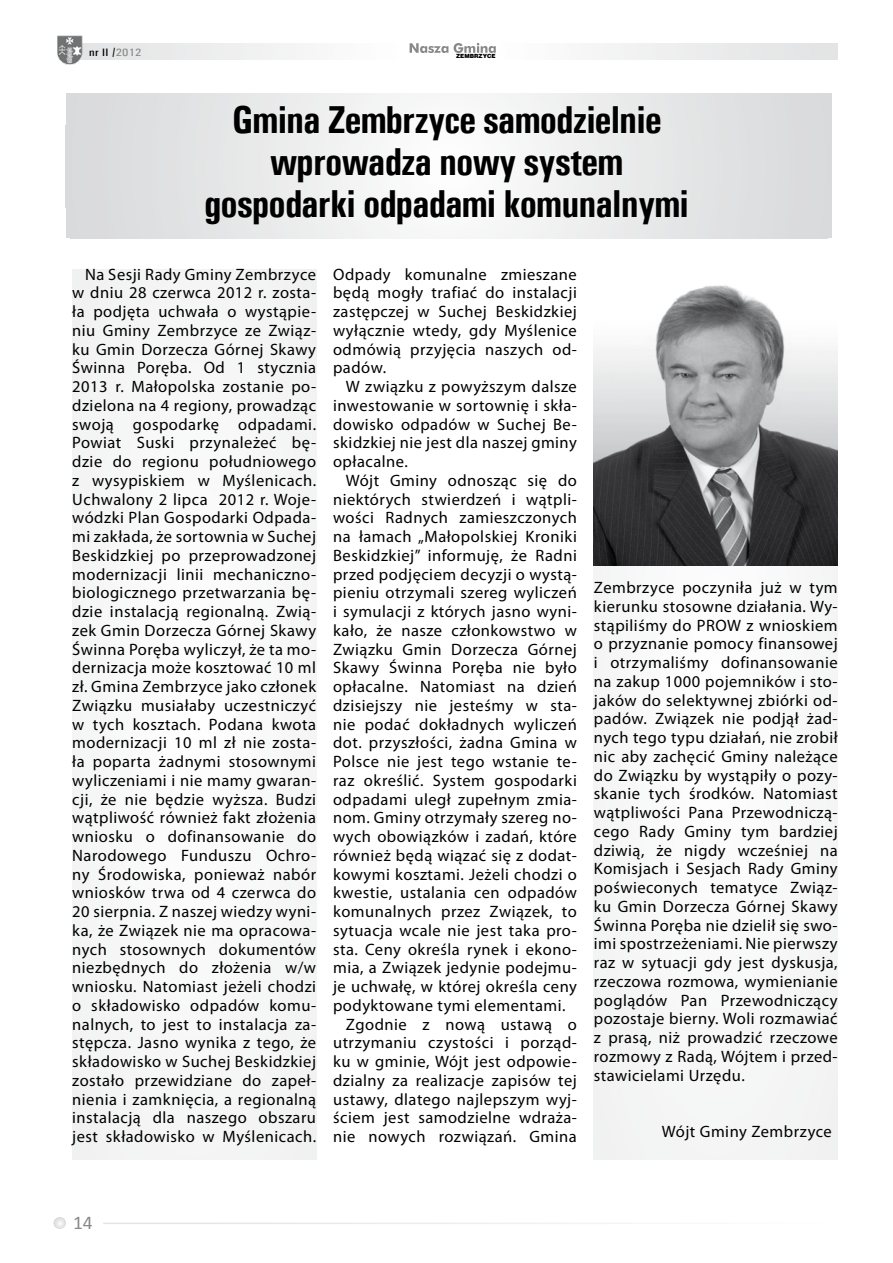
<style>
.page{position:relative;width:893px;height:1263px;background:#fff}
.page>*{position:absolute;margin:0;border:0;box-sizing:border-box;transform-origin:0 0}
.t1{font:700 condensed 39px/42px "Univers";letter-spacing:-.02em;color:#000;text-align:center}
.t2{font:19.5px "Calibri";color:#878889}
.t3{font:16.5px/18.8px "Myriad Pro";letter-spacing:.03em;color:#000;text-align:justify}
.t4{font:500 condensed 10.8px "Univers";letter-spacing:.02em;color:#000;scale:1.25 1}
.t5{font:900 5.7px "Switzerland";color:#000}
.s1{font-size:12px}
.s2{color:#878889}
</style>
<div class="page">
<svg style="left:53px;top:1217px;width:13px;height:12px"></svg>
<div style="left:496px;top:43px;width:342px;height:17px;background:linear-gradient(to right,#fefefe,#e1e2e2)"></div>
<div style="left:60px;top:43px;width:341px;height:17px;background:linear-gradient(to right,#e0e1e2,#fefefe)"></div>
<img style="left:57px;top:35px;width:27px;height:30px">
<div style="left:72px;top:269px;width:244px;height:890px;background:#f6f6f7"></div>
<div style="left:594px;top:269px;width:244px;height:890px;background:#f8f8f8"></div>
<svg style="left:410px;top:43px;width:86px;height:10px"></svg>
<svg style="left:66px;top:94px;width:765px;height:144px"></svg>
<img style="left:594px;top:285px;width:244px;height:281px">
<p class="t4" style="left:89px;top:46px;width:43px">nr ii <span class="s1">/</span><span class="s2">2012</span></p>
<p class="t5" style="left:456px;top:53px;width:41px">ZEMBRZYCE</p>
<h1 class="t1" style="left:204px;top:99px;width:486px">Gmina Zembrzyce samodzielnie wprowadza nowy system gospodarki odpadami komunalnymi</h1>
<p class="t3" style="left:72px;top:264px;width:245px;text-indent:13px">Na Sesji Rady Gminy Zembrzyce w dniu 28 czerwca 2012 r. zosta&shy;ła podjęta uchwała o wystąpie&shy;niu Gminy Zembrzyce ze Związ&shy;ku Gmin Dorzecza Górnej Skawy Świnna Poręba. Od 1 stycznia 2013 r. Małopolska zostanie po&shy;dzielona na 4 regiony, prowadząc swoją gospodarkę odpadami.<br>Powiat Suski przynależeć bę&shy;dzie do regionu południowego z wysypiskiem w Myślenicach.<br>Uchwalony 2 lipca 2012 r. Woje&shy;wódzki Plan Gospodarki Odpada&shy;mi zakłada, że sortownia w Suchej Beskidzkiej po przeprowadzonej modernizacji linii mechaniczno&shy;biologicznego przetwarzania bę&shy;dzie instalacją regionalną. Zwią&shy;zek Gmin Dorzecza Górnej Skawy Świnna Poręba wyliczył, że ta mo&shy;dernizacja może kosztować 10 ml zł. Gmina Zembrzyce jako członek Związku musiałaby uczestniczyć w tych kosztach. Podana kwota modernizacji 10 ml zł nie zosta&shy;ła poparta żadnymi stosownymi wyliczeniami i nie mamy gwaran&shy;cji, że nie będzie wyższa. Budzi wątpliwość również fakt złożenia wniosku o dofinansowanie do Narodowego Funduszu Ochro&shy;ny Środowiska, ponieważ nabór wniosków trwa od 4 czerwca do 20 sierpnia. Z naszej wiedzy wyni&shy;ka, że Związek nie ma opracowa&shy;nych stosownych dokumentów niezbędnych do złożenia w/w wniosku. Natomiast jeżeli chodzi o składowisko odpadów komu&shy;nalnych, to jest to instalacja za&shy;stępcza. Jasno wynika z tego, że składowisko w Suchej Beskidzkiej zostało przewidziane do zapeł&shy;nienia i zamknięcia, a regionalną instalacją dla naszego obszaru jest składowisko w Myślenicach.</p>
<p class="t3" style="left:333px;top:264px;width:245px">Odpady komunalne zmieszane będą mogły trafiać do instalacji zastępczej w Suchej Beskidzkiej wyłącznie wtedy, gdy Myślenice odmówią przyjęcia naszych od&shy;padów.</p>
<p class="t3" style="left:333px;top:377px;width:245px;text-indent:13px">W związku z powyższym dalsze inwestowanie w sortownię i skła&shy;dowisko odpadów w Suchej Be&shy;skidzkiej nie jest dla naszej gminy opłacalne.</p>
<p class="t3" style="left:346px;top:471px;width:232px">Wójt Gminy odnosząc się do</p>
<p class="t3" style="left:333px;top:489px;width:245px">niektórych stwierdzeń i wątpli-</p>
<p class="t3" style="left:333px;top:508px;width:245px">wości Radnych zamieszczonych</p>
<p class="t3" style="left:333px;top:527px;width:245px">na łamach „Małopolskiej Kroniki</p>
<p class="t3" style="left:333px;top:546px;width:245px">Beskidzkiej” informuję, że Radni</p>
<p class="t3" style="left:333px;top:564px;width:245px">przed podjęciem decyzji o wystą-</p>
<p class="t3" style="left:333px;top:583px;width:245px">pieniu otrzymali szereg wyliczeń</p>
<p class="t3" style="left:333px;top:602px;width:245px">i symulacji z których jasno wyni-</p>
<p class="t3" style="left:333px;top:621px;width:245px">kało, że nasze członkowstwo w</p>
<p class="t3" style="left:333px;top:639px;width:245px">Związku Gmin Dorzecza Górnej</p>
<p class="t3" style="left:333px;top:658px;width:245px">Skawy Świnna Poręba nie było</p>
<p class="t3" style="left:333px;top:677px;width:245px">opłacalne. Natomiast na dzień</p>
<p class="t3" style="left:333px;top:696px;width:245px">dzisiejszy nie jesteśmy w sta-</p>
<p class="t3" style="left:333px;top:714px;width:245px">nie podać dokładnych wyliczeń</p>
<p class="t3" style="left:333px;top:733px;width:245px">dot. przyszłości, żadna Gmina w</p>
<p class="t3" style="left:333px;top:752px;width:245px">Polsce nie jest tego wstanie te-</p>
<p class="t3" style="left:333px;top:771px;width:245px">raz określić. System gospodarki</p>
<p class="t3" style="left:333px;top:789px;width:245px">odpadami uległ zupełnym zmia-</p>
<p class="t3" style="left:333px;top:808px;width:245px">nom. Gminy otrzymały szereg no-</p>
<p class="t3" style="left:333px;top:827px;width:245px">wych obowiązków i zadań, które</p>
<p class="t3" style="left:333px;top:846px;width:245px">również będą wiązać się z dodat-</p>
<p class="t3" style="left:333px;top:864px;width:245px">kowymi kosztami. Jeżeli chodzi o</p>
<p class="t3" style="left:333px;top:883px;width:245px">kwestie, ustalania cen odpadów</p>
<p class="t3" style="left:333px;top:902px;width:245px">komunalnych przez Związek, to</p>
<p class="t3" style="left:333px;top:921px;width:245px">sytuacja wcale nie jest taka pro-</p>
<p class="t3" style="left:333px;top:939px;width:245px">sta. Ceny określa rynek i ekono-</p>
<p class="t3" style="left:333px;top:958px;width:245px">mia, a Związek jedynie podejmu-</p>
<p class="t3" style="left:333px;top:977px;width:245px">je uchwałę, w której określa ceny</p>
<p class="t3" style="left:333px;top:996px;width:234px">podyktowane tymi elementami.</p>
<p class="t3" style="left:346px;top:1014px;width:233px">Zgodnie z nową ustawą o</p>
<p class="t3" style="left:333px;top:1033px;width:245px">utrzymaniu czystości i porząd-</p>
<p class="t3" style="left:333px;top:1052px;width:245px">ku w gminie, Wójt jest odpowie-</p>
<p class="t3" style="left:333px;top:1071px;width:245px">dzialny za realizacje zapisów tej</p>
<p class="t3" style="left:333px;top:1089px;width:245px">ustawy, dlatego najlepszym wyj-</p>
<p class="t3" style="left:333px;top:1108px;width:245px">ściem jest samodzielne wdraża-</p>
<p class="t3" style="left:333px;top:1127px;width:245px">nie nowych rozwiązań. Gmina</p>
<p class="t3" style="left:594px;top:578px;width:245px">Zembrzyce poczyniła już w tym kierunku stosowne działania. Wy&shy;stąpiliśmy do PROW z wnioskiem o przyznanie pomocy finansowej i otrzymaliśmy dofinansowanie na zakup 1000 pojemników i sto&shy;jaków do selektywnej zbiórki od&shy;padów. Związek nie podjął żad&shy;nych tego typu działań, nie zrobił nic aby zachęcić Gminy należące do Związku by wystąpiły o pozy&shy;skanie tych środków. Natomiast wątpliwości Pana Przewodniczą&shy;cego Rady Gminy tym bardziej dziwią, że nigdy wcześniej na Komisjach i Sesjach Rady Gminy poświeconych tematyce Związ&shy;ku Gmin Dorzecza Górnej Skawy Świnna Poręba nie dzielił się swo&shy;imi spostrzeżeniami. Nie pierwszy raz w sytuacji gdy jest dyskusja, rzeczowa rozmowa, wymienianie poglądów Pan Przewodniczący pozostaje bierny. Woli rozmawiać z prasą, niż prowadzić rzeczowe rozmowy z Radą, Wójtem i przed&shy;stawicielami Urzędu.</p>
<p class="t3" style="left:662px;top:1122px;width:171px">Wójt Gminy Zembrzyce</p>
<p class="t2" style="left:73px;top:1210px;width:20px">14</p>
</div>
